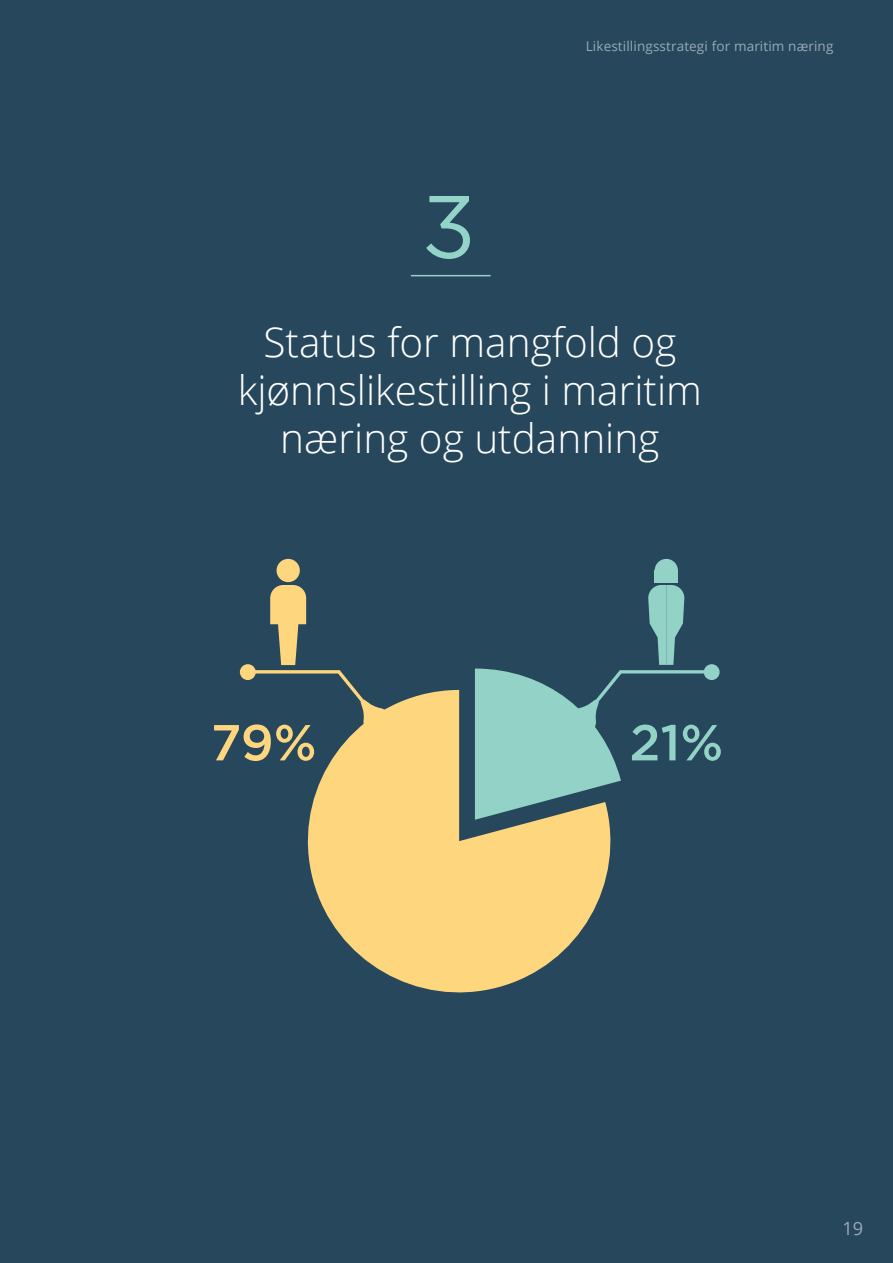
<style>
.page{position:relative;width:893px;height:1263px;background:#26475c}
.page>*{position:absolute;margin:0;border:0;box-sizing:border-box;transform-origin:0 0}
.t1{font:88.5px "Gotham";color:#93d3c8}
.t2{font:500 50.55px "Gotham";color:#fed67e}
.t3{font:500 50.55px "Gotham";color:#93d2c7}
.t4{font:300 40.5px/48px "Open Sans";color:#fff;text-align:center}
.t5{font:18.3px "Open Sans";color:#9aa9b7}
.PublTittel{font:13.5px "Open Sans";letter-spacing:.01em;color:#9aa9b7}
</style>
<div class="page">
<hr style="left:411px;top:275px;width:80px;height:1px;background:#93d3c8">
<div style="left:277px;top:559px;width:23px;height:23px;background:#fed67e;border-radius:50%"></div>
<svg style="left:240px;top:585px;width:116px;height:105px"></svg>
<div style="left:655px;top:559px;width:23px;height:23px;background:#93d2c7;border-radius:50%"></div>
<div style="left:655px;top:570px;width:23px;height:13px;background:#93d2c7"></div>
<svg style="left:307px;top:690px;width:304px;height:303px;fill:#fed67e"></svg>
<svg style="left:475px;top:585px;width:245px;height:235px"></svg>
<p class="t1" style="left:422px;top:170px;width:56px">3</p>
<h1 class="PublTittel" style="left:586px;top:37px;width:249px">Likestillingsstrategi for maritim næring</h1>
<p class="t4" style="left:238px;top:318px;width:466px">Status for mangfold og kjønnslikestilling i maritim næring og utdanning</p>
<p class="t2" style="left:211px;top:709px;width:107px">79%</p>
<p class="t3" style="left:629px;top:709px;width:95px">21%</p>
<p class="t5" style="left:842px;top:1216px;width:22px">19</p>
</div>
